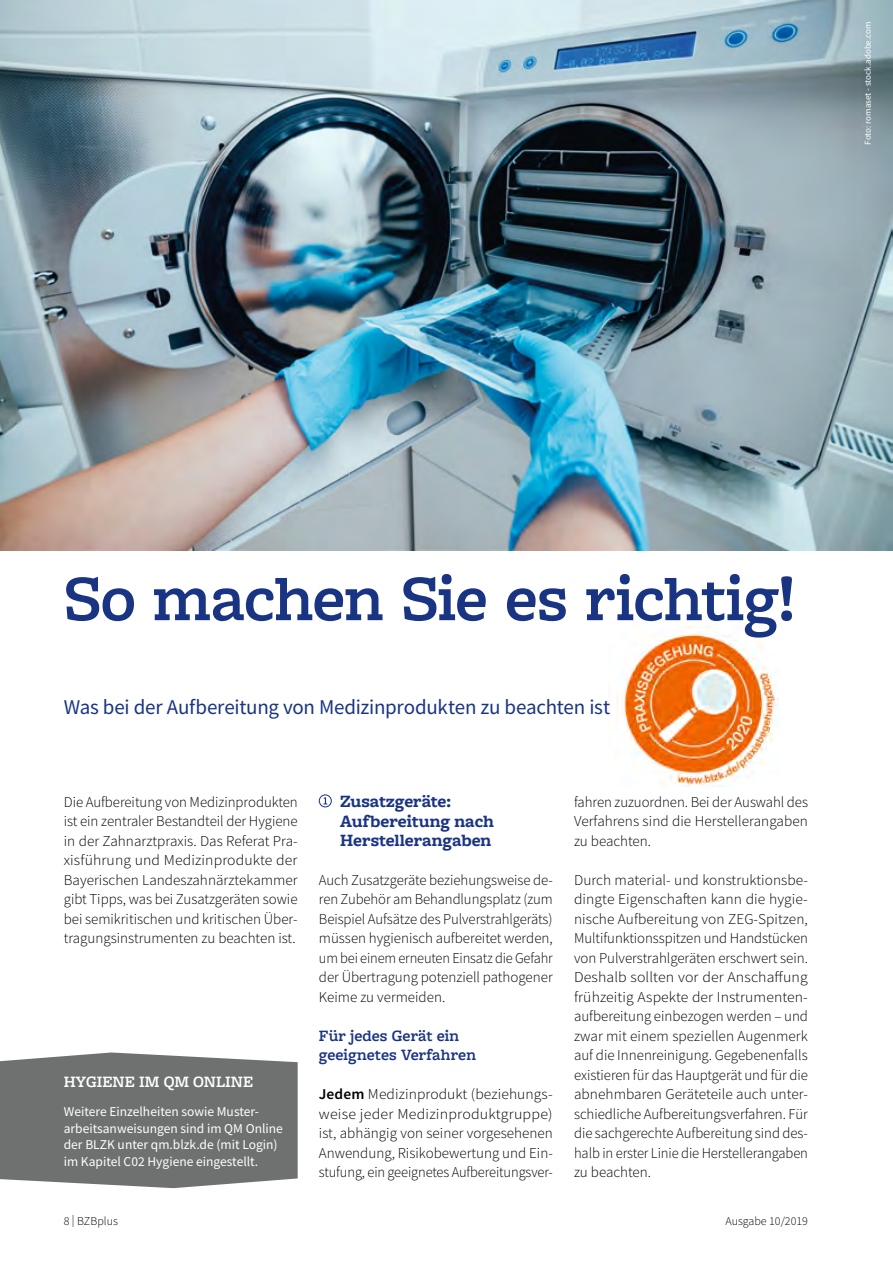
<style>
.page{position:relative;width:893px;height:1263px;background:#fff}
.page>*{position:absolute;margin:0;border:0;box-sizing:border-box;transform-origin:0 0}
.t1{font:600 67.5px "Freight Macro Pro";letter-spacing:-.02em;color:#1a3484}
.t2{font:21px "Source Sans Pro";letter-spacing:-.01em;color:#1a3484}
.t3{font:700 18px/19.5px "Freight Macro Pro";color:#1a3484}
.t4{font:600 16.5px/19.5px "Freight Macro Pro";color:#1a3484}
.t5{font:600 16.5px "Freight Macro Pro";color:#fff}
.t6{font:300 15px/19.5px "Source Sans Pro";color:#000;text-align:justify}
.t7{font:13.5px/16.5px "Source Sans Pro";color:#fff}
.t8{font:300 12px "Source Sans Pro";color:#000}
.t9{font:9px "Source Sans Pro";color:#fff}
.s1{font-weight:600}
</style>
<div class="page">
<img style="left:616px;top:626px;width:162px;height:161px">
<img style="left:0;top:0;width:893px;height:550px">
<div style="left:319px;top:794px;width:13px;height:13px;border:1px solid #1a3484;border-radius:50%"></div>
<svg style="left:323px;top:797px;width:4px;height:7px"></svg>
<svg style="left:0;top:1052px;width:298px;height:136px;background:#797a7a"></svg>
<p class="t9" style="left:862px;top:145px;width:124px;rotate:-90deg">Foto: romaset - stock.adobe.com</p>
<h1 class="t1" style="left:64px;top:551px;width:734px">So machen Sie es richtig!</h1>
<h2 class="t2" style="left:64px;top:694px;width:548px">Was bei der Aufbereitung von Medizinprodukten zu beachten ist</h2>
<p class="t6" style="left:64px;top:792px;width:236px">Die Aufbereitung von Medizinprodukten ist ein zentraler Bestandteil der Hygiene in der Zahnarztpraxis. Das Referat Pra&shy;xisführung und Medizinprodukte der Bayerischen Landeszahnärztekammer gibt Tipps, was bei Zusatzgeräten sowie bei semikritischen und kritischen Über&shy;tragungsinstrumenten zu beachten ist.</p>
<p class="t3" style="left:340px;top:791px;width:155px">Zusatzgeräte:<br>Aufbereitung nach<br>Herstellerangaben</p>
<p class="t6" style="left:319px;top:870px;width:235px">Auch Zusatzgeräte beziehungsweise de&shy;ren Zubehör am Behandlungsplatz (zum Beispiel Aufsätze des Pulverstrahlgeräts) müssen hygienisch aufbereitet werden, um bei einem erneuten Einsatz die Gefahr der Übertragung potenziell pathogener Keime zu vermeiden.</p>
<p class="t4" style="left:319px;top:1025px;width:159px">Für jedes Gerät ein geeignetes Verfahren</p>
<p class="t6" style="left:319px;top:1084px;width:235px"><span class="s1">Jedem</span> Medizinprodukt (beziehungs&shy;weise jeder Medizinproduktgruppe) ist, abhängig von seiner vorgesehenen Anwendung, Risikobewertung und Ein&shy;stufung, ein geeignetes Aufbereitungsver-</p>
<p class="t5" style="left:64px;top:1070px;width:191px">HYGIENE IM QM ONLINE</p>
<p class="t7" style="left:64px;top:1104px;width:221px">Weitere Einzelheiten sowie Muster&shy;arbeitsanweisungen sind im QM Online der BLZK unter qm.blzk.de (mit Login) im Kapitel C02 Hygiene eingestellt.</p>
<p class="t6" style="left:574px;top:792px;width:235px">fahren zuzuordnen. Bei der Auswahl des Verfahrens sind die Herstellerangaben zu beachten.</p>
<p class="t6" style="left:574px;top:870px;width:236px">Durch material- und konstruktionsbe&shy;dingte Eigenschaften kann die hygie&shy;nische Aufbereitung von ZEG-Spitzen, Multifunktionsspitzen und Handstücken von Pulverstrahlgeräten erschwert sein.<br>Deshalb sollten vor der Anschaffung frühzeitig Aspekte der Instrumenten&shy;aufbereitung einbezogen werden – und zwar mit einem speziellen Augenmerk auf die Innenreinigung. Gegebenenfalls existieren für das Hauptgerät und für die abnehmbaren Geräteteile auch unter&shy;schiedliche Aufbereitungsverfahren. Für die sachgerechte Aufbereitung sind des&shy;halb in erster Linie die Herstellerangaben zu beachten.</p>
<p class="t8" style="left:64px;top:1213px;width:56px">8 | BZBplus</p>
<p class="t8" style="left:725px;top:1213px;width:84px">Ausgabe 10/2019</p>
</div>
